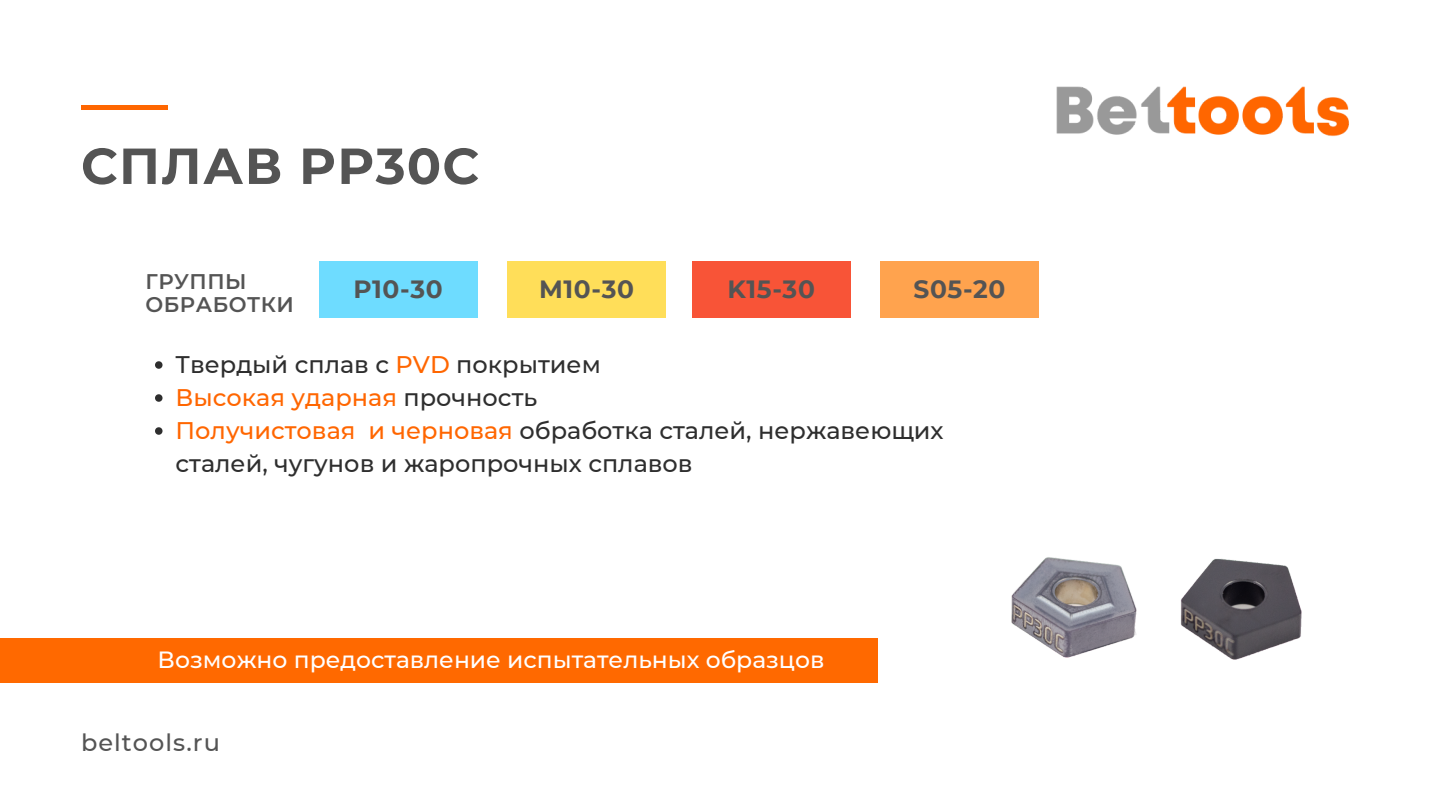
<style>
.page{position:relative;width:1440px;height:810px;background:#fff}
.page>*{position:absolute;margin:0;border:0;box-sizing:border-box;transform-origin:0 0}
.t1{font:700 50.6px "Montserrat";letter-spacing:.025em;color:#545454}
.t2{font:700 24.9px "Montserrat";letter-spacing:.025em;color:#545454}
.t3{font:500 24px/33px "Montserrat";color:#2e2e2e}
.t4{font:500 24px "Montserrat";color:#f60}
.t5{font:500 24px "Montserrat";letter-spacing:.045em;color:#545454}
.t6{font:500 23.4px "Montserrat";color:#fff}
.t7{font:600 21.2px "Montserrat";letter-spacing:.025em;color:#545454}
.s1{color:#f60}
.s2{color:#2e2e2e}
</style>
<div class="page">
<img style="left:1056px;top:86px;width:293px;height:51px">
<div style="left:319px;top:261px;width:159px;height:57px;background:#6edcff"></div>
<div style="left:507px;top:261px;width:159px;height:57px;background:#ffde59"></div>
<div style="left:692px;top:262px;width:159px;height:56px;background:#f85437"></div>
<hr style="left:81px;top:105px;width:87px;height:4px;background:#f60">
<div style="left:880px;top:262px;width:159px;height:56px;background:#ffa34e"></div>
<img style="left:1011px;top:557px;width:126px;height:101px">
<img style="left:1180px;top:558px;width:122px;height:102px">
<svg style="left:155px;top:361px;width:8px;height:8px"></svg>
<svg style="left:155px;top:394px;width:8px;height:8px"></svg>
<svg style="left:155px;top:427px;width:8px;height:8px"></svg>
<div style="left:0;top:638px;width:878px;height:44px;background:#ff6900"></div>
<p class="t1" style="left:81px;top:135px;width:400px">СПЛАВ PP30C</p>
<p class="t7" style="left:145px;top:269px;width:103px">ГРУППЫ</p>
<p class="t7" style="left:145px;top:292px;width:150px">ОБРАБОТКИ</p>
<p class="t2" style="left:353px;top:274px;width:91px">P10-30</p>
<p class="t2" style="left:539px;top:274px;width:96px">M10-30</p>
<p class="t2" style="left:728px;top:274px;width:89px">K15-30</p>
<p class="t2" style="left:914px;top:274px;width:93px">S05-20</p>
<p class="t3" style="left:176px;top:347px;width:427px">Твердый сплав с <span class="s1">PVD</span> покрытием</p>
<p class="t4" style="left:176px;top:382px;width:363px">Высокая ударная <span class="s2">прочность</span></p>
<p class="t3" style="left:176px;top:413px;width:770px"><span class="s1">Получистовая и черновая</span> обработка сталей, нержавеющих сталей, чугунов и жаропрочных сплавов</p>
<p class="t6" style="left:158px;top:645px;width:668px">Возможно предоставление испытательных образцов</p>
<p class="t5" style="left:81px;top:728px;width:140px">beltools.ru</p>
</div>
